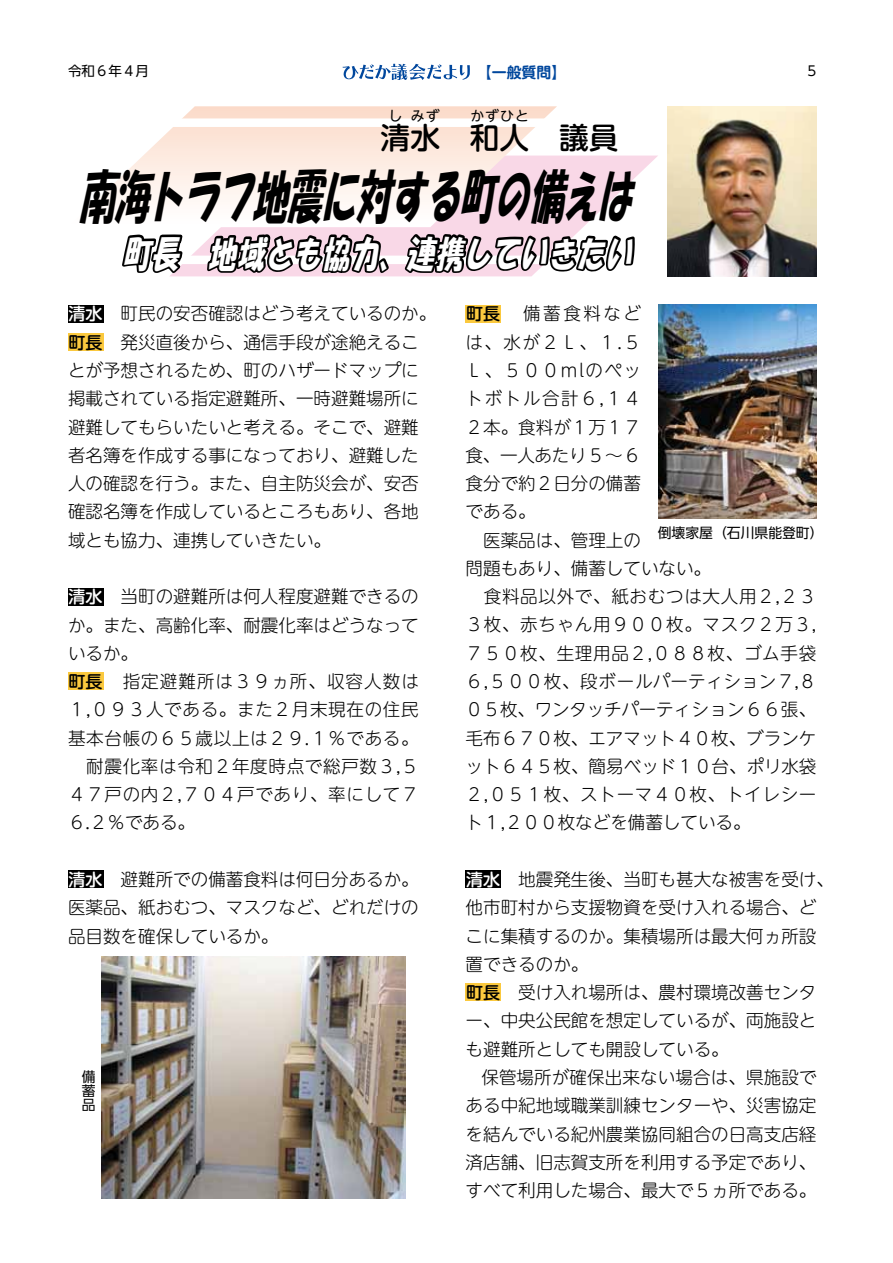
<style>
.page{position:relative;width:893px;height:1263px;background:#fff}
.page>*{position:absolute;margin:0;border:0;box-sizing:border-box;transform-origin:0 0}
.t1{font:italic 57.45px "HGS Soei Kakupoptai";color:#000;scale:.6 1}
.t2{font:italic 36.15px "HGS Soei Kakupoptai";color:#fff;scale:.75 1}
.t3{font:500 29.7px "UD Shin M Go Pro";color:#000}
.t4{font:300 17.55px/28.2px "UD Shin M Go Pro";color:#000}
.t5{font:300 17.55px/28.2px "UD Shin M Go Pro";letter-spacing:.04em;color:#000}
.t6{font:700 14.85px "UD Shin M Go Pro De";color:#00479d}
.t7{font:13.8px/13.8px "UD Shin Go Pro";color:#000;text-align:justify}
.t8{font:13.8px "UD Shin M Go Pro";letter-spacing:.075em;color:#000}
.t9{font:13.5px "UD Shin Go Pro";color:#000}
.s1{font-weight:500;font-size:16.95px;color:#fff}
.s2{font-weight:500;font-size:16.95px}
</style>
<div class="page">
<svg style="left:117px;top:63px;width:524px;height:260px"></svg>
<img style="left:668px;top:106px;width:148px;height:170px">
<div style="left:68px;top:305px;width:35px;height:18px;background:#000"></div>
<div style="left:68px;top:333px;width:35px;height:18px;background:#fbc93e"></div>
<div style="left:68px;top:588px;width:35px;height:17px;background:#000"></div>
<div style="left:68px;top:673px;width:35px;height:17px;background:#fbc93e"></div>
<div style="left:68px;top:870px;width:35px;height:18px;background:#000"></div>
<div style="left:466px;top:305px;width:35px;height:18px;background:#fbc93e"></div>
<div style="left:466px;top:870px;width:35px;height:18px;background:#000"></div>
<div style="left:466px;top:984px;width:35px;height:17px;background:#fbc93e"></div>
<img style="left:101px;top:956px;width:304px;height:243px">
<img style="left:658px;top:305px;width:158px;height:214px">
<p class="t9" style="left:68px;top:60px;width:82px">令和６年４月</p>
<p class="t6" style="left:477px;top:60px;width:91px">【一般質問】</p>
<p class="t9" style="left:807px;top:60px;width:10px">5</p>
<p class="t8" style="left:389px;top:104px;width:15px">し</p>
<p class="t8" style="left:411px;top:104px;width:30px">みず</p>
<h3 class="t3" style="left:381px;top:113px;width:61px">清水</h3>
<p class="t8" style="left:470px;top:104px;width:60px">かずひと</p>
<h3 class="t3" style="left:470px;top:113px;width:150px">和人　議員</h3>
<h1 class="t1" style="left:80px;top:167px;width:939px">南海トラフ地震に対する町の備えは</h1>
<h2 class="t2" style="left:123px;top:235px;width:689px">町長　地域とも協力、連携していきたい</h2>
<p class="t4" style="left:68px;top:299px;width:370px"><span class="s1">清水</span>　町民の安否確認はどう考えているのか。<span class="s2">町長</span>　発災直後から、通信手段が途絶えることが予想されるため、町のハザードマップに掲載されている指定避難所、一時避難場所に避難してもらいたいと考える。そこで、避難者名簿を作成する事になっており、避難した人の確認を行う。また、自主防災会が、安否確認名簿を作成しているところもあり、各地域とも協力、連携していきたい。</p>
<p class="t5" style="left:68px;top:581px;width:352px"><span class="s1">清水</span>　当町の避難所は何人程度避難できるのか。また、高齢化率、耐震化率はどうなっているか。<br><span class="s2">町長</span>　指定避難所は３９ヵ所、収容人数は<br>１,０９３人である。また２月末現在の住民基本台帳の６５歳以上は２９.１％である。　耐震化率は令和２年度時点で総戸数３,５<br>４７戸の内２,７０４戸であり、率にして７<br>６.２％である。</p>
<p class="t4" style="left:466px;top:299px;width:352px"><span class="s2">町長</span>　備蓄食料など<br>は、水が２Ｌ、１.５<br>Ｌ、５００mlのペッ<br>トボトル合計６,１４<br>２本。食料が１万１７<br>食、一人あたり５～６<br>食分で約２日分の備蓄<br>である。<br>　医薬品は、管理上の<br>問題もあり、備蓄していない。<br>　食料品以外で、紙おむつは大人用２,２３<br>３枚、赤ちゃん用９００枚。マスク２万３,<br>７５０枚、生理用品２,０８８枚、ゴム手袋<br>６,５００枚、段ボールパーティション７,８<br>０５枚、ワンタッチパーティション６６張、毛布６７０枚、エアマット４０枚、ブランケット６４５枚、簡易ベッド１０台、ポリ水袋<br>２,０５１枚、ストーマ４０枚、トイレシート１,２００枚などを備蓄している。</p>
<p class="t4" style="left:466px;top:864px;width:370px"><span class="s1">清水</span>　地震発生後、当町も甚大な被害を受け、他市町村から支援物資を受け入れる場合、どこに集積するのか。集積場所は最大何ヵ所設置できるのか。<br><span class="s2">町長</span>　受け入れ場所は、農村環境改善センター、中央公民館を想定しているが、両施設とも避難所としても開設している。</p>
<p class="t4" style="left:466px;top:1062px;width:352px;text-align:justify;text-indent:16px">保管場所が確保出来ない場合は、県施設である中紀地域職業訓練センターや、災害協定を結んでいる紀州農業協同組合の日高支店経済店舗、旧志賀支所を利用する予定であり、すべて利用した場合、最大で５ヵ所である。</p>
<p class="t7" style="left:658px;top:525px;width:167px">倒壊家屋（石川県能登町）</p>
<p class="t4" style="left:68px;top:864px;width:352px;text-align:justify"><span class="s1">清水</span>　避難所での備蓄食料は何日分あるか。医薬品、紙おむつ、マスクなど、どれだけの品目数を確保しているか。</p>
<p class="t7" style="left:82px;top:1070px;width:15px">備蓄品</p>
</div>
